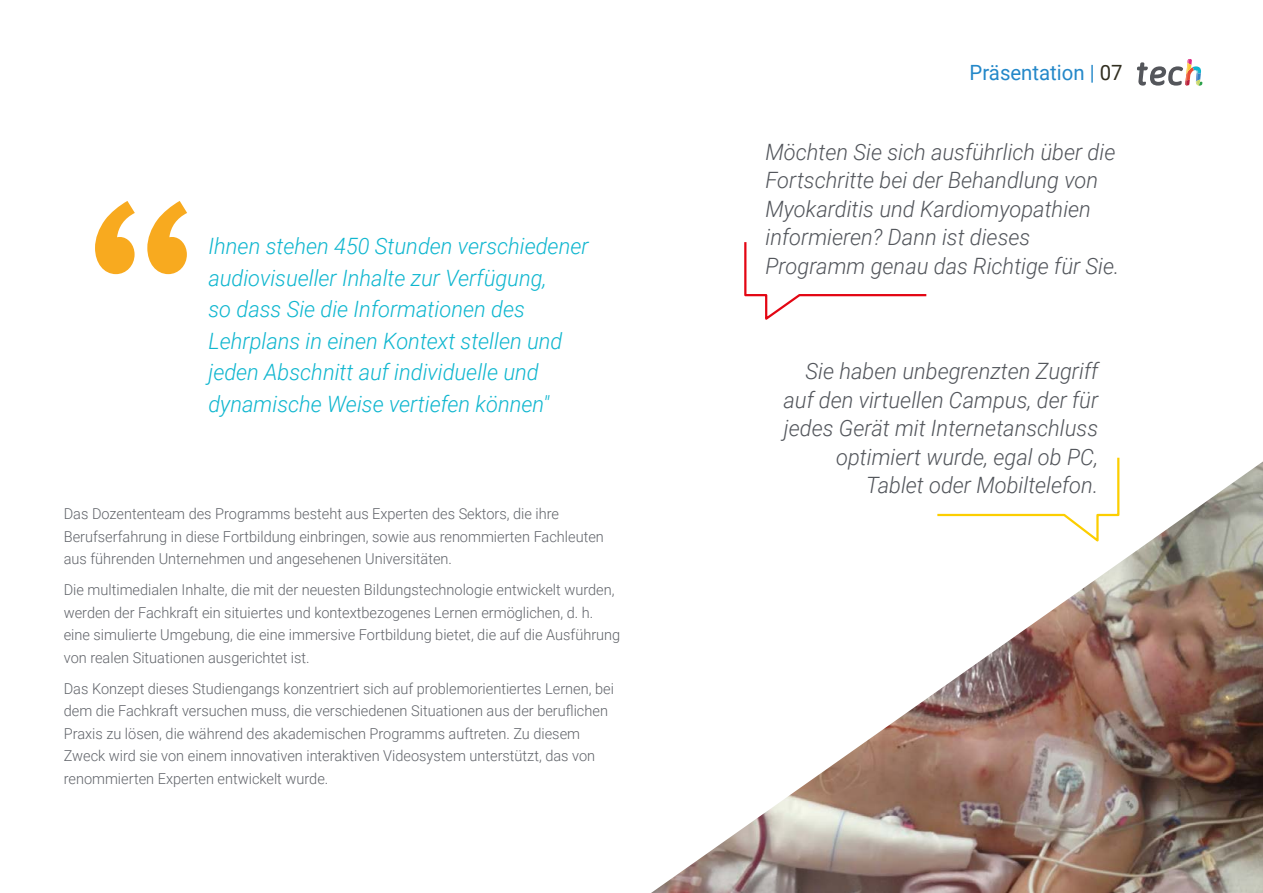
<style>
.page{position:relative;width:1263px;height:893px;background:#fff}
.page>*{position:absolute;margin:0;border:0;box-sizing:border-box;transform-origin:0 0}
.t1{font:italic 300 22.5px/28.5px "Roboto";color:#52555b;text-align:right}
.t2{font:italic 300 22.5px/31.5px "Roboto";color:#0fb6cf}
.t3{font:21px "Roboto";color:#2488c9}
.t4{font:300 15px/22.5px "Roboto";color:#61646a}
.s1{color:#312e20}
</style>
<div class="page">
<svg style="left:95px;top:201px;width:92px;height:73px"></svg>
<svg style="left:744px;top:242px;width:183px;height:78px"></svg>
<img style="left:651px;top:461px;width:612px;height:432px">
<svg style="left:1137px;top:59px;width:65px;height:27px"></svg>
<h1 class="t2" style="left:208px;top:230px;width:382px">Ihnen stehen 450 Stunden verschiedener audiovisueller Inhalte zur Verfügung,<br>so dass Sie die Informationen des Lehrplans in einen Kontext stellen und jeden Abschnitt auf individuelle und dynamische Weise vertiefen können"</h1>
<p class="t4" style="left:64px;top:502px;width:542px">Das Dozententeam des Programms besteht aus Experten des Sektors, die ihre<br>Berufserfahrung in diese Fortbildung einbringen, sowie aus renommierten Fachleuten aus führenden Unternehmen und angesehenen Universitäten.</p>
<p class="t4" style="left:64px;top:578px;width:558px">Die multimedialen Inhalte, die mit der neuesten Bildungstechnologie entwickelt wurden, werden der Fachkraft ein situiertes und kontextbezogenes Lernen ermöglichen, d. h. eine simulierte Umgebung, die eine immersive Fortbildung bietet, die auf die Ausführung von realen Situationen ausgerichtet ist.</p>
<p class="t4" style="left:64px;top:677px;width:552px">Das Konzept dieses Studiengangs konzentriert sich auf problemorientiertes Lernen, bei dem die Fachkraft versuchen muss, die verschiedenen Situationen aus der beruflichen Praxis zu lösen, die während des akademischen Programms auftreten. Zu diesem Zweck wird sie von einem innovativen interaktiven Videosystem unterstützt, das von renommierten Experten entwickelt wurde.</p>
<h2 class="t3" style="left:969px;top:57px;width:155px">Präsentation | <span class="s1">07</span></h2>
<h1 class="t1" style="left:765px;top:137px;width:355px;text-align:left">Möchten Sie sich ausführlich über die Fortschritte bei der Behandlung von Myokarditis und Kardiomyopathien informieren? Dann ist dieses Programm genau das Richtige für Sie.</h1>
<h1 class="t1" style="left:783px;top:356px;width:316px">Sie haben unbegrenzten Zugriff auf den virtuellen Campus, der für jedes Gerät mit Internetanschluss optimiert wurde, egal ob PC,<br>Tablet oder Mobiltelefon.</h1>
</div>
